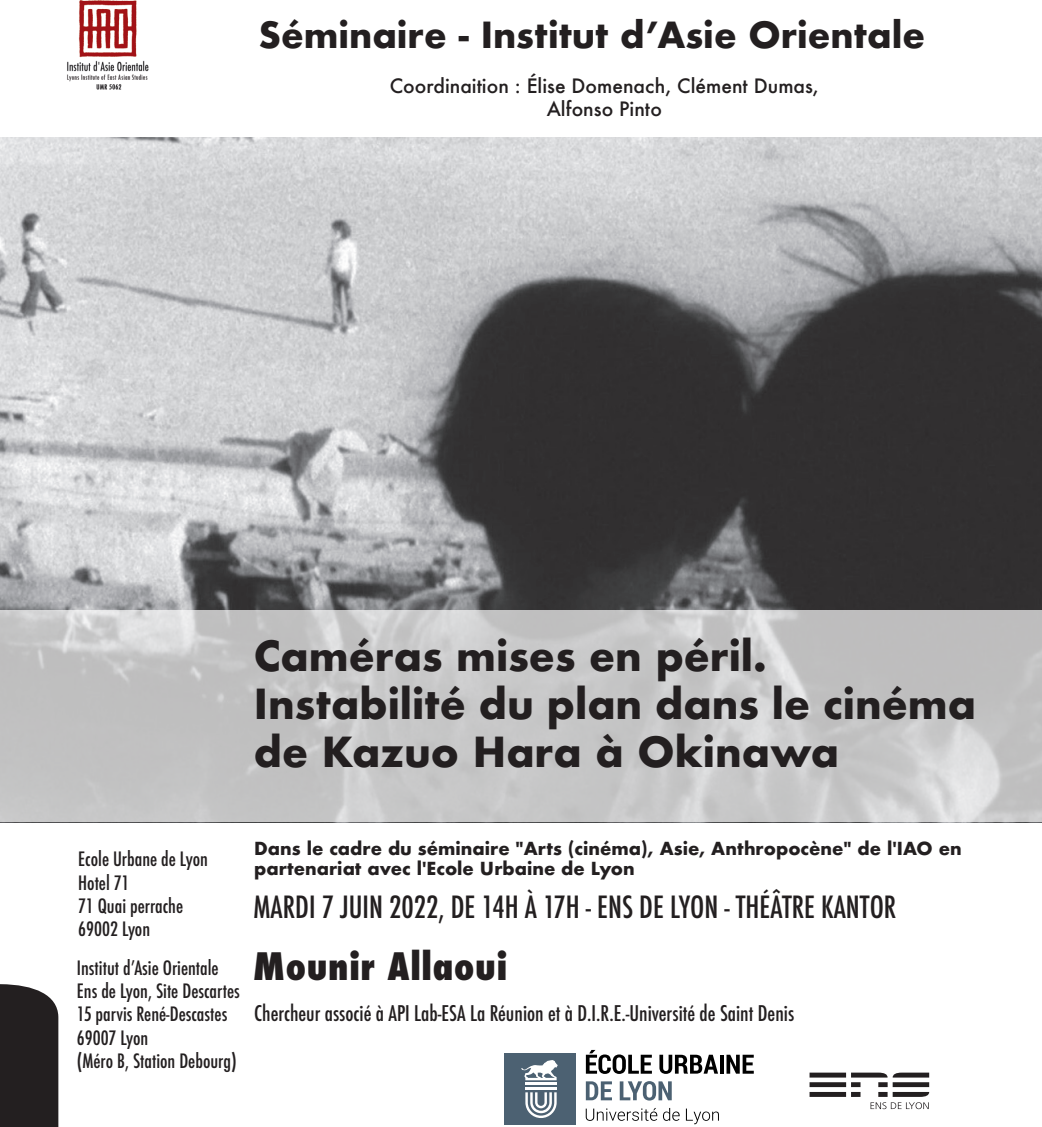
<style>
.page{position:relative;width:1042px;height:1127px;background:#fff}
.page>*{position:absolute;margin:0;border:0;box-sizing:border-box;transform-origin:0 0}
.t1{font:700 40.25px/48.3px "Futura";color:#231f20}
.t2{font:800 condensed 36.75px "Futura";letter-spacing:.02em;color:#231f20}
.t3{font:700 35px "Futura";color:#231f20}
.t4{font:500 condensed 29.75px "Futura";color:#231f20}
.t5{font:500 condensed 21px "Futura";color:#231f20}
.t6{font:500 condensed 19.25px "Futura";color:#231f20}
.t7{font:500 19.25px "Futura";color:#231f20}
.t8{font:700 17.5px/19.2px "Futura";color:#231f20}
</style>
<div class="page">
<img style="left:0;top:137px;width:1042px;height:685px">
<svg style="left:0;top:610px;width:1042px;height:211px;background:#c6c6c7"></svg>
<div style="left:0;top:984px;width:58px;height:142px;background:#231f20"></div>
<svg style="left:809px;top:1072px;width:120px;height:36px"></svg>
<svg style="left:586px;top:1049px;width:66px;height:24px"></svg>
<svg style="left:659px;top:1054px;width:59px;height:19px"></svg>
<hr style="left:720px;top:1054px;width:3px;height:19px;background:#000">
<svg style="left:726px;top:1054px;width:28px;height:19px"></svg>
<svg style="left:586px;top:1081px;width:26px;height:18px"></svg>
<svg style="left:620px;top:1081px;width:52px;height:19px"></svg>
<svg style="left:586px;top:1108px;width:71px;height:12px"></svg>
<svg style="left:663px;top:1108px;width:16px;height:12px"></svg>
<svg style="left:686px;top:1108px;width:33px;height:15px"></svg>
<div style="left:504px;top:1053px;width:71px;height:71px;background:#4c6172"></div>
<svg style="left:525px;top:1092px;width:32px;height:25px"></svg>
<hr style="left:525px;top:1087px;width:32px;height:2px;background:#fff">
<hr style="left:525px;top:1082px;width:32px;height:2px;background:#fff">
<svg style="left:521px;top:1060px;width:37px;height:19px"></svg>
<img style="left:67px;top:0;width:82px;height:90px">
<p class="t3" style="left:258px;top:9px;width:668px">Séminaire - Institut d’Asie Orientale</p>
<p class="t7" style="left:390px;top:72px;width:431px">Coordinaition : Élise Domenach, Clément Dumas,</p>
<p class="t7" style="left:547px;top:96px;width:117px">Alfonso Pinto</p>
<p class="t6" style="left:78px;top:846px;width:131px">Ecole Urbane de Lyon</p>
<p class="t6" style="left:78px;top:869px;width:53px">Hotel 71</p>
<p class="t6" style="left:78px;top:892px;width:106px">71 Quai perrache</p>
<p class="t6" style="left:78px;top:916px;width:73px">69002 Lyon</p>
<p class="t1" style="left:254px;top:631px;width:515px">Caméras mises en péril.</p>
<p class="t1" style="left:254px;top:679px;width:724px">Instabilité du plan dans le cinéma de Kazuo Hara à Okinawa</p>
<p class="t8" style="left:254px;top:838px;width:709px">Dans le cadre du séminaire "Arts (cinéma), Asie, Anthropocène" de l'IAO en partenariat avec l'Ecole Urbaine de Lyon</p>
<p class="t4" style="left:254px;top:888px;width:644px">MARDI 7 JUIN 2022, DE 14H À 17H - ENS DE LYON - THÉÂTRE KANTOR</p>
<p class="t6" style="left:77px;top:955px;width:143px">Institut d’Asie Orientale</p>
<p class="t2" style="left:253px;top:941px;width:256px">Mounir Allaoui</p>
<p class="t6" style="left:77px;top:978px;width:164px">Ens de Lyon, Site Descartes</p>
<p class="t6" style="left:77px;top:1001px;width:152px">15 parvis René-Descastes</p>
<p class="t6" style="left:77px;top:1024px;width:73px">69007 Lyon</p>
<p class="t6" style="left:77px;top:1047px;width:161px">(Méro B, Station Debourg)</p>
<p class="t5" style="left:254px;top:999px;width:541px">Chercheur associé à API Lab-ESA La Réunion et à D.I.R.E.-Université de Saint Denis</p>
</div>
